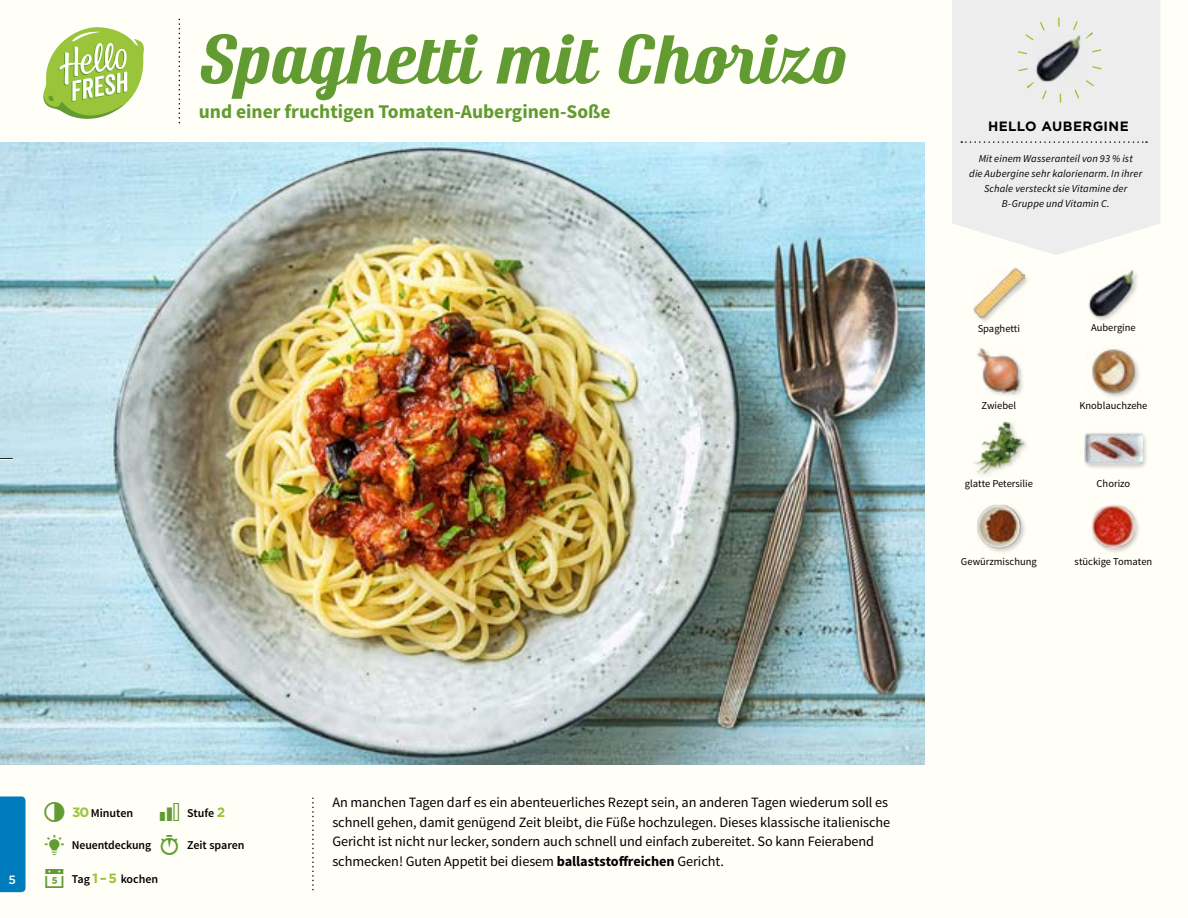
<style>
.page{position:relative;width:1188px;height:918px;background:#fffef7}
.page>*{position:absolute;margin:0;border:0;box-sizing:border-box;transform-origin:0 0}
.t1{font:72px "Ritts Cursive";color:#619b31}
.t2{font:700 19.5px "Source Sans Pro";color:#619b31}
.t3{font:14.25px/19.5px "Source Sans Pro";letter-spacing:-.005em;color:#000}
.t4{font:700 13.5px "Gotham";letter-spacing:.03em;color:#000}
.t5{font:600 12px "Source Sans Pro";letter-spacing:-.01em;color:#000}
.t6{font:500 12px "Gotham";color:#fffef7}
.t7{font:italic 10.5px/14.7px "Source Sans Pro";letter-spacing:.015em;color:#000;text-align:center}
.t8{font:10.5px "Source Sans Pro";color:#000}
.s1{font-family:"Gotham";font-weight:700;font-size:13.5px;color:#9ac43a}
.s2{font-weight:700}
</style>
<div class="page">
<div style="left:1084px;top:432px;width:64px;height:38px;background:#000;opacity:.2"></div>
<img style="left:1085px;top:432px;width:57px;height:38px">
<img style="left:973px;top:421px;width:54px;height:54px">
<div style="left:1088px;top:270px;width:53px;height:52px;background:#000;opacity:.2"></div>
<img style="left:1088px;top:270px;width:51px;height:48px">
<div style="left:972px;top:268px;width:59px;height:57px;background:#000;opacity:.2"></div>
<img style="left:973px;top:268px;width:51px;height:51px">
<img style="left:1092px;top:349px;width:47px;height:49px">
<img style="left:977px;top:348px;width:46px;height:47px">
<img style="left:1091px;top:505px;width:48px;height:47px">
<img style="left:977px;top:504px;width:48px;height:48px">
<svg style="left:43px;top:27px;width:101px;height:92px"></svg>
<div style="left:952px;top:0;width:208px;height:255px;background:#ededed"></div>
<svg style="left:961px;top:141px;width:186px;height:2px"></svg>
<img style="left:1034px;top:33px;width:51px;height:51px">
<div style="left:1017px;top:18px;width:85px;height:85px;border:9px dashed #9ac43a;border-radius:50%"></div>
<div style="left:0;top:796px;width:26px;height:96px;background:#007bbb"></div>
<img style="left:0;top:142px;width:925px;height:623px">
<svg style="left:0;top:458px;width:13px;height:2px"></svg>
<h1 class="t1" style="left:199px;top:18px;width:653px">Spaghetti mit Chorizo</h1>
<h2 class="t2" style="left:199px;top:99px;width:413px">und einer fruchtigen Tomaten-Auberginen-Soße</h2>
<p class="t4" style="left:988px;top:117px;width:142px">HELLO AUBERGINE</p>
<p class="t7" style="left:969px;top:152px;width:175px">Mit einem Wasseranteil von 93 % ist<br>die Aubergine sehr kalorienarm. In ihrer Schale versteckt sie Vitamine der B-Gruppe und Vitamin C.</p>
<p class="t8" style="left:978px;top:322px;width:44px">Spaghetti</p>
<p class="t8" style="left:1091px;top:321px;width:46px">Aubergine</p>
<p class="t8" style="left:982px;top:399px;width:36px">Zwiebel</p>
<p class="t8" style="left:1079px;top:399px;width:70px">Knoblauchzehe</p>
<p class="t8" style="left:965px;top:477px;width:70px">glatte Petersilie</p>
<p class="t8" style="left:1097px;top:477px;width:35px">Chorizo</p>
<p class="t8" style="left:961px;top:555px;width:77px">Gewürzmischung</p>
<p class="t8" style="left:1075px;top:555px;width:79px">stückige Tomaten</p>
<p class="t6" style="left:9px;top:872px;width:9px">5</p>
<p class="t5" style="left:72px;top:805px;width:62px"><span class="s1">30</span> Minuten</p>
<p class="t5" style="left:72px;top:838px;width:81px">Neuentdeckung</p>
<p class="t5" style="left:187px;top:838px;width:59px">Zeit sparen</p>
<p class="t5" style="left:187px;top:805px;width:40px">Stufe <span class="s1">2</span></p>
<p class="t5" style="left:72px;top:871px;width:88px">Tag <span class="s1">1 –5</span> kochen</p>
<p class="t3" style="left:332px;top:793px;width:559px">An manchen Tagen darf es ein abenteuerliches Rezept sein, an anderen Tagen wiederum soll es schnell gehen, damit genügend Zeit bleibt, die Füße hochzulegen. Dieses klassische italienische Gericht ist nicht nur lecker, sondern auch schnell und einfach zubereitet. So kann Feierabend schmecken! Guten Appetit bei diesem <span class="s2">ballaststoffreichen</span> Gericht.</p>
</div>
